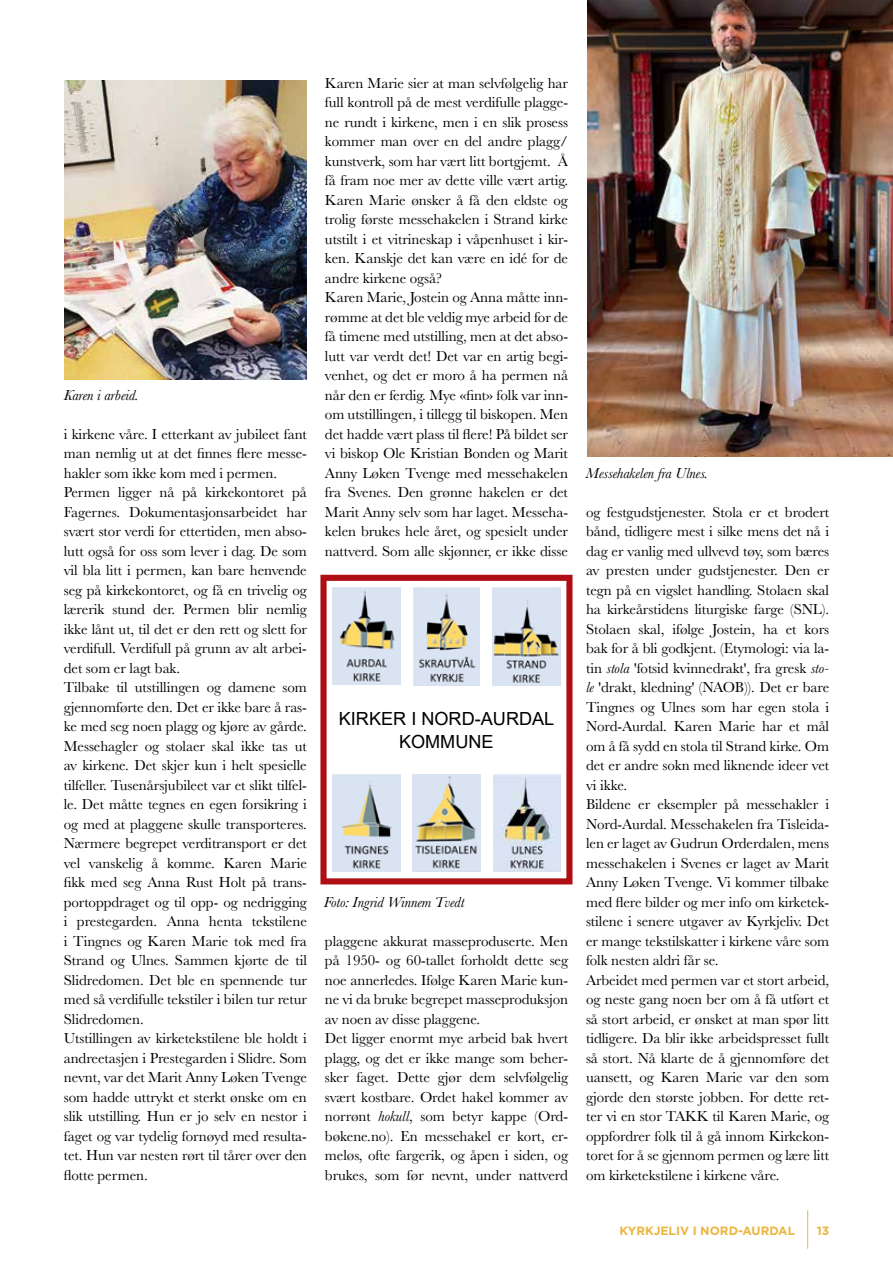
<style>
.page{position:relative;width:893px;height:1263px;background:#fff}
.page>*{position:absolute;margin:0;border:0;box-sizing:border-box;transform-origin:0 0}
.t1{font:18.15px/22.5px "Arial";color:#000;text-align:center}
.t2{font:15px/19.5px "Baskerville";letter-spacing:-.005em;color:#000}
.t3{font:italic 15px "Baskerville";letter-spacing:-.005em;color:#000}
.t4{font:700 12px "Gotham";color:#ecb53f}
.s1{font-style:italic}
</style>
<div class="page">
<hr style="left:807px;top:1210px;width:1px;height:38px;background:#ecb53f">
<img style="left:65px;top:81px;width:242px;height:298px">
<img style="left:587px;top:0;width:306px;height:457px">
<svg style="left:320px;top:574px;width:253px;height:311px"></svg>
<p class="t3" style="left:64px;top:385px;width:77px">Karen i arbeid.</p>
<p class="t2" style="left:64px;top:424px;width:245px">i kirkene våre. I etterkant av jubileet fant man nemlig ut at det finnes flere messe&shy;hakler som ikke kom med i permen.<br>Permen ligger nå på kirkekontoret på Fagernes. Dokumentasjonsarbeidet har svært stor verdi for ettertiden, men abso&shy;lutt også for oss som lever i dag. De som vil bla litt i permen, kan bare henvende seg på kirkekontoret, og få en trivelig og lærerik stund der. Permen blir nemlig ikke lånt ut, til det er den rett og slett for verdifull. Verdifull på grunn av alt arbei&shy;det som er lagt bak.<br>Tilbake til utstillingen og damene som gjennomførte den. Det er ikke bare å ras&shy;ke med seg noen plagg og kjøre av gårde.<br>Messehagler og stolaer skal ikke tas ut av kirkene. Det skjer kun i helt spesielle tilfeller. Tusenårsjubileet var et slikt tilfel&shy;le. Det måtte tegnes en egen forsikring i og med at plaggene skulle transporteres.<br>Nærmere begrepet verditransport er det vel vanskelig å komme. Karen Marie fikk med seg Anna Rust Holt på trans&shy;portoppdraget og til opp- og nedrigging i prestegarden. Anna henta tekstilene i Tingnes og Karen Marie tok med fra Strand og Ulnes. Sammen kjørte de til Slidredomen. Det ble en spennende tur med så verdifulle tekstiler i bilen tur retur Slidredomen.<br>Utstillingen av kirketekstilene ble holdt i andreetasjen i Prestegarden i Slidre. Som nevnt, var det Marit Anny Løken Tvenge som hadde uttrykt et sterkt ønske om en slik utstilling. Hun er jo selv en nestor i faget og var tydelig fornøyd med resulta&shy;tet. Hun var nesten rørt til tårer over den flotte permen.</p>
<p class="t2" style="left:325px;top:73px;width:245px">Karen Marie sier at man selvfølgelig har full kontroll på de mest verdifulle plagge&shy;ne rundt i kirkene, men i en slik prosess kommer man over en del andre plagg/ kunstverk, som har vært litt bortgjemt. Å få fram noe mer av dette ville vært artig.<br>Karen Marie ønsker å få den eldste og trolig første messehakelen i Strand kirke utstilt i et vitrineskap i våpenhuset i kir&shy;ken. Kanskje det kan være en idé for de andre kirkene også?<br>Karen Marie, Jostein og Anna måtte inn&shy;rømme at det ble veldig mye arbeid for de få timene med utstilling, men at det abso&shy;lutt var verdt det! Det var en artig begi&shy;venhet, og det er moro å ha permen nå når den er ferdig. Mye «fint» folk var inn&shy;om utstillingen, i tillegg til biskopen. Men det hadde vært plass til flere! På bildet ser vi biskop Ole Kristian Bonden og Marit Anny Løken Tvenge med messehakelen fra Svenes. Den grønne hakelen er det Marit Anny selv som har laget. Messeha&shy;kelen brukes hele året, og spesielt under nattverd. Som alle skjønner, er ikke disse</p>
<p class="t1" style="left:339px;top:708px;width:217px">KIRKER I NORD-AURDAL<br>KOMMUNE</p>
<p class="t3" style="left:324px;top:892px;width:142px">Foto: Ingrid Winnem Tvedt</p>
<p class="t2" style="left:325px;top:931px;width:245px">plaggene akkurat masseproduserte. Men på 1950- og 60-tallet forholdt dette seg noe annerledes. Ifølge Karen Marie kun&shy;ne vi da bruke begrepet masseproduksjon av noen av disse plaggene.<br>Det ligger enormt mye arbeid bak hvert plagg, og det er ikke mange som beher&shy;sker faget. Dette gjør dem selvfølgelig svært kostbare. Ordet hakel kommer av norrønt <span class="s1">hokull</span>, som betyr kappe (Ord&shy;bøkene.no). En messehakel er kort, er&shy;meløs, ofte fargerik, og åpen i siden, og brukes, som før nevnt, under nattverd</p>
<p class="t3" style="left:586px;top:463px;width:124px">Messehakelen fra Ulnes.</p>
<p class="t2" style="left:586px;top:502px;width:245px">og festgudstjenester. Stola er et brodert bånd, tidligere mest i silke mens det nå i dag er vanlig med ullvevd tøy, som bæres av presten under gudstjenester. Den er tegn på en vigslet handling. Stolaen skal ha kirkeårstidens liturgiske farge (SNL).<br>Stolaen skal, ifølge Jostein, ha et kors bak for å bli godkjent. (Etymologi: via la&shy;tin <span class="s1">stola</span> 'fotsid kvinnedrakt', fra gresk <span class="s1">sto&shy;le</span> 'drakt, kledning' (NAOB)). Det er bare Tingnes og Ulnes som har egen stola i Nord-Aurdal. Karen Marie har et mål om å få sydd en stola til Strand kirke. Om det er andre sokn med liknende ideer vet vi ikke.<br>Bildene er eksempler på messehakler i Nord-Aurdal. Messehakelen fra Tisleida&shy;len er laget av Gudrun Orderdalen, mens messehakelen i Svenes er laget av Marit Anny Løken Tvenge. Vi kommer tilbake med flere bilder og mer info om kirketek&shy;stilene i senere utgaver av Kyrkjeliv. Det er mange tekstilskatter i kirkene våre som folk nesten aldri får se.<br>Arbeidet med permen var et stort arbeid, og neste gang noen ber om å få utført et så stort arbeid, er ønsket at man spør litt tidligere. Da blir ikke arbeidspresset fullt så stort. Nå klarte de å gjennomføre det uansett, og Karen Marie var den som gjorde den største jobben. For dette ret&shy;ter vi en stor TAKK til Karen Marie, og oppfordrer folk til å gå innom Kirkekon&shy;toret for å se gjennom permen og lære litt om kirketekstilene i kirkene våre.</p>
<p class="t4" style="left:619px;top:1222px;width:177px">KYRKJELIV I NORD-AURDAL</p>
<p class="t4" style="left:817px;top:1222px;width:14px">13</p>
</div>
